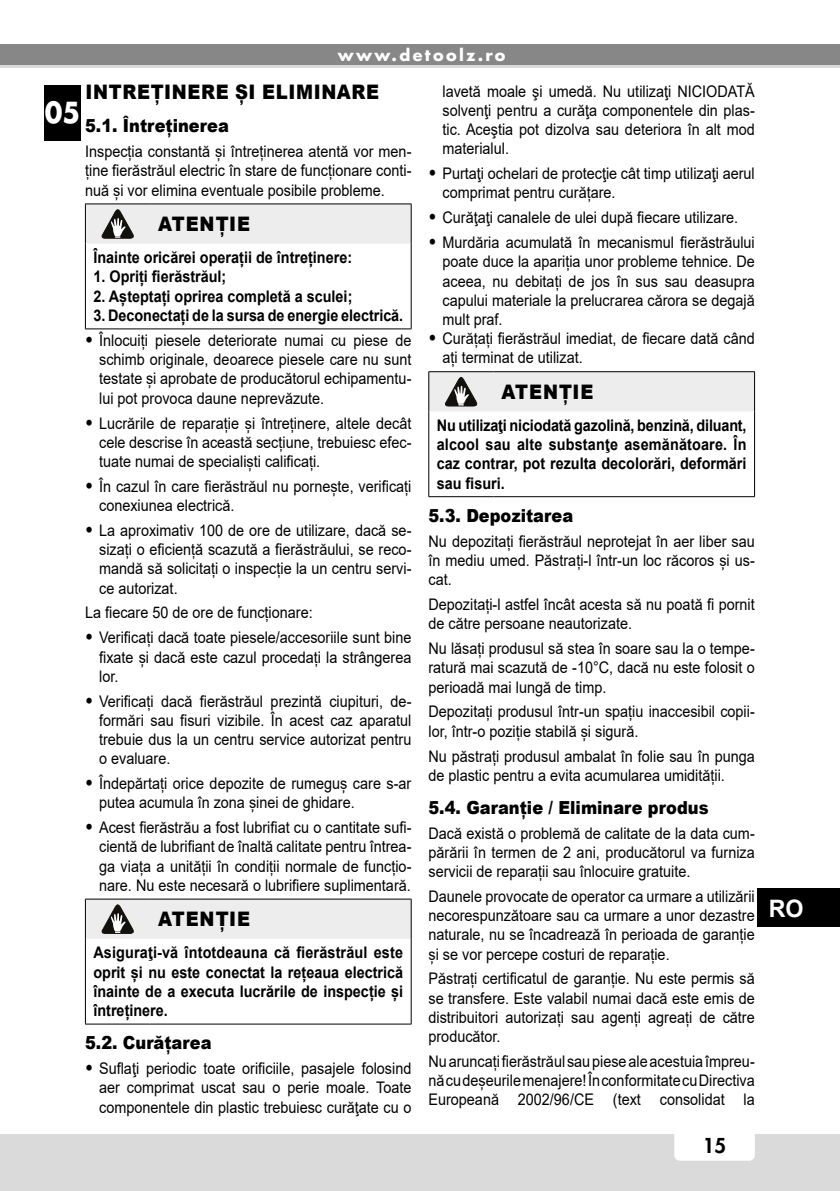
<style>
.page{position:relative;width:840px;height:1191px;background:#fff}
.page>*{position:absolute;margin:0;border:0;box-sizing:border-box;transform-origin:0 0}
.t1{font:700 28.2px "Futura";color:#fff;scale:.91 1}
.t2{font:700 24px "Arial";color:#fff}
.t3{font:900 20px "Arial";letter-spacing:.035em;color:#000;scale:.9 1}
.t4{font:800 20px "Futura";color:#000}
.t5{font:900 18px "Arial";color:#000;scale:.9 1}
.t6{font:16px/19.2px "Arial";color:#000;text-align:justify;scale:.9 1}
.t7{font:700 16px/19.2px "Arial";color:#000;text-align:justify;scale:.9 1}
.t8{font:700 16px "Futura";letter-spacing:.15em;color:#fff}
.s1{font-weight:900;font-size:18px}
</style>
<div class="page">
<div style="left:0;top:1134px;width:839px;height:57px;background:#dadada"></div>
<div style="left:674px;top:1120px;width:80px;height:40px;background:#fff;border-radius:6px"></div>
<div style="left:0;top:44px;width:839px;height:24px;background:#878787"></div>
<hr style="left:0;top:65px;width:839px;height:3px;background:#dadada">
<div style="left:757px;top:888px;width:82px;height:39px;background:#000"></div>
<hr style="left:410px;top:244px;width:1px;height:84px;background:#000">
<hr style="left:85px;top:244px;width:1px;height:84px;background:#000">
<hr style="left:85px;top:328px;width:65px;height:1px;background:#000">
<hr style="left:150px;top:328px;width:261px;height:1px;background:#000">
<svg style="left:85px;top:204px;width:326px;height:40px;background:#e2e2e2"></svg>
<hr style="left:410px;top:938px;width:1px;height:85px;background:#000">
<hr style="left:85px;top:898px;width:65px;height:1px;background:#000">
<hr style="left:150px;top:898px;width:261px;height:1px;background:#000">
<hr style="left:85px;top:938px;width:1px;height:85px;background:#000">
<hr style="left:85px;top:1023px;width:65px;height:1px;background:#000">
<hr style="left:150px;top:1023px;width:261px;height:1px;background:#000">
<svg style="left:85px;top:899px;width:326px;height:39px;background:#e1e1e1"></svg>
<hr style="left:753px;top:411px;width:1px;height:85px;background:#000">
<hr style="left:428px;top:371px;width:65px;height:1px;background:#000">
<hr style="left:493px;top:371px;width:261px;height:1px;background:#000">
<hr style="left:428px;top:411px;width:1px;height:85px;background:#000">
<hr style="left:428px;top:496px;width:65px;height:1px;background:#000">
<hr style="left:493px;top:496px;width:261px;height:1px;background:#000">
<svg style="left:428px;top:372px;width:326px;height:39px;background:#e3e3e3"></svg>
<div style="left:44px;top:85px;width:37px;height:56px;background:#000"></div>
<p class="t8" style="left:338px;top:44px;width:169px">www.detoolz.ro</p>
<p class="t3" style="left:85px;top:78px;width:328px">INTREȚINERE ȘI ELIMINARE</p>
<p class="t5" style="left:85px;top:113px;width:161px">5.1. Întreținerea</p>
<p class="t6" style="left:85px;top:142px;width:364px">Inspecția constantă și întreținerea atentă vor men&shy;ține fierăstrăul electric în stare de funcționare conti&shy;nuă și vor elimina eventuale posibile probleme.</p>
<p class="t3" style="left:158px;top:209px;width:104px">ATENȚIE</p>
<p class="t7" style="left:93px;top:248px;width:289px">Înainte oricărei operații de întreținere:</p>
<p class="t7" style="left:93px;top:267px;width:149px">1. Opriți fierăstrăul;</p>
<p class="t7" style="left:93px;top:287px;width:289px">2. Așteptați oprirea completă a sculei;</p>
<p class="t7" style="left:93px;top:306px;width:345px">3. Deconectați de la sursa de energie electrică.</p>
<p class="t6" style="left:99px;top:331px;width:348px;text-indent:-14px"><span class="s1">•</span> Înlocuiți piesele deteriorate numai cu piese de schimb originale, deoarece piesele care nu sunt testate și aprobate de producătorul echipamentu&shy;lui pot provoca daune neprevăzute.</p>
<p class="t6" style="left:99px;top:413px;width:348px;text-indent:-14px"><span class="s1">•</span> Lucrările de reparație și întreținere, altele decât cele descrise în această secțiune, trebuiesc efec&shy;tuate numai de specialiști calificați.</p>
<p class="t6" style="left:99px;top:476px;width:348px;text-indent:-14px"><span class="s1">•</span> În cazul în care fierăstrăul nu pornește, verificați conexiunea electrică.</p>
<p class="t6" style="left:99px;top:520px;width:348px;text-indent:-14px"><span class="s1">•</span> La aproximativ 100 de ore de utilizare, dacă se&shy;sizați o eficiență scazută a fierăstrăului, se reco&shy;mandă să solicitați o inspecție la un centru servi&shy;ce autorizat.</p>
<p class="t6" style="left:85px;top:603px;width:254px">La fiecare 50 de ore de funcționare:</p>
<p class="t6" style="left:99px;top:628px;width:348px;text-indent:-14px"><span class="s1">•</span> Verificați dacă toate piesele/accesoriile sunt bine fixate și dacă este cazul procedați la strângerea lor.</p>
<p class="t6" style="left:99px;top:691px;width:348px;text-indent:-14px"><span class="s1">•</span> Verificați dacă fierăstrăul prezintă ciupituri, de&shy;formări sau fisuri vizibile. În acest caz aparatul trebuie dus la un centru service autorizat pentru o evaluare.</p>
<p class="t6" style="left:99px;top:773px;width:348px;text-indent:-14px"><span class="s1">•</span> Îndepărtați orice depozite de rumeguș care s-ar putea acumula în zona șinei de ghidare.</p>
<p class="t6" style="left:99px;top:818px;width:348px;text-indent:-14px"><span class="s1">•</span> Acest fierăstrău a fost lubrifiat cu o cantitate sufi&shy;cientă de lubrifiant de înaltă calitate pentru întrea&shy;ga viața a unității în condiții normale de funcțio&shy;nare. Nu este necesară o lubrifiere suplimentară.</p>
<p class="t3" style="left:158px;top:904px;width:104px">ATENȚIE</p>
<p class="t7" style="left:93px;top:943px;width:345px">Asiguraţi-vă întotdeauna că fierăstrăul este oprit și nu este conectat la rețeaua electrică înainte de a executa lucrările de inspecție și întreținere.</p>
<p class="t5" style="left:85px;top:1029px;width:142px">5.2. Curățarea</p>
<p class="t6" style="left:99px;top:1058px;width:348px;text-indent:-14px"><span class="s1">•</span> Suflaţi periodic toate orificiile, pasajele folosind aer comprimat uscat sau o perie moale. Toate componentele din plastic trebuiesc curăţate cu o</p>
<h1 class="t1" style="left:45px;top:93px;width:40px">05</h1>
<p class="t6" style="left:442px;top:81px;width:348px">lavetă moale şi umedă. Nu utilizaţi NICIODATĂ solvenţi pentru a curăţa componentele din plas&shy;tic. Aceştia pot dizolva sau deteriora în alt mod materialul.</p>
<p class="t6" style="left:442px;top:164px;width:348px;text-indent:-14px"><span class="s1">•</span> Purtaţi ochelari de protecţie cât timp utilizaţi aerul comprimat pentru curățare.</p>
<p class="t6" style="left:428px;top:208px;width:345px"><span class="s1">•</span> Curăţaţi canalele de ulei după fiecare utilizare.</p>
<p class="t6" style="left:442px;top:233px;width:348px;text-indent:-14px"><span class="s1">•</span> Murdăria acumulată în mecanismul fierăstrăului poate duce la apariția unor probleme tehnice. De aceea, nu debitați de jos în sus sau deasupra capului materiale la prelucrarea cărora se degajă mult praf.</p>
<p class="t6" style="left:442px;top:329px;width:348px;text-indent:-14px"><span class="s1">•</span> Curățați fierăstrăul imediat, de fiecare dată când ați terminat de utilizat.</p>
<p class="t3" style="left:501px;top:377px;width:104px">ATENȚIE</p>
<p class="t7" style="left:436px;top:416px;width:345px">Nu utilizaţi niciodată gazolină, benzină, diluant, alcool sau alte substanţe asemănătoare. În caz contrar, pot rezulta decolorări, deformări sau fisuri.</p>
<p class="t5" style="left:428px;top:502px;width:162px">5.3. Depozitarea</p>
<p class="t6" style="left:428px;top:531px;width:364px">Nu depozitați fierăstrăul neprotejat în aer liber sau în mediu umed. Păstrați-l într-un loc răcoros și us&shy;cat.</p>
<p class="t6" style="left:428px;top:595px;width:364px">Depozitați-l astfel încât acesta să nu poată fi pornit de către persoane neautorizate.</p>
<p class="t6" style="left:428px;top:639px;width:364px">Nu lăsați produsul să stea în soare sau la o tempe&shy;ratură mai scazută de -10°C, dacă nu este folosit o perioadă mai lungă de timp.</p>
<p class="t6" style="left:428px;top:702px;width:364px">Depozitați produsul într-un spațiu inaccesibil copii&shy;lor, într-o poziție stabilă și sigură.</p>
<p class="t6" style="left:428px;top:746px;width:364px">Nu păstrați produsul ambalat în folie sau în punga de plastic pentru a evita acumularea umidității.</p>
<p class="t5" style="left:428px;top:794px;width:312px">5.4. Garanție / Eliminare produs</p>
<p class="t6" style="left:428px;top:823px;width:364px">Dacă există o problemă de calitate de la data cum&shy;părării în termen de 2 ani, producătorul va furniza servicii de reparații sau înlocuire gratuite.</p>
<p class="t6" style="left:428px;top:886px;width:364px">Daunele provocate de operator ca urmare a utilizării necorespunzătoare sau ca urmare a unor dezastre naturale, nu se încadrează în perioada de garanție și se vor percepe costuri de reparație.</p>
<p class="t6" style="left:428px;top:969px;width:364px">Păstrați certificatul de garanție. Nu este permis să se transfere. Este valabil numai dacă este emis de distribuitori autorizați sau agenți agreați de către producător.</p>
<p class="t6" style="left:428px;top:1051px;width:364px">Nu aruncați fierăstrăul sau piese ale acestuia împreu&shy;nă cu deșeurile menajere! În conformitate cu Directiva Europeană 2002/96/CE (text consolidat la</p>
<p class="t4" style="left:702px;top:1132px;width:25px">15</p>
<h2 class="t2" style="left:768px;top:891px;width:36px">RO</h2>
</div>
